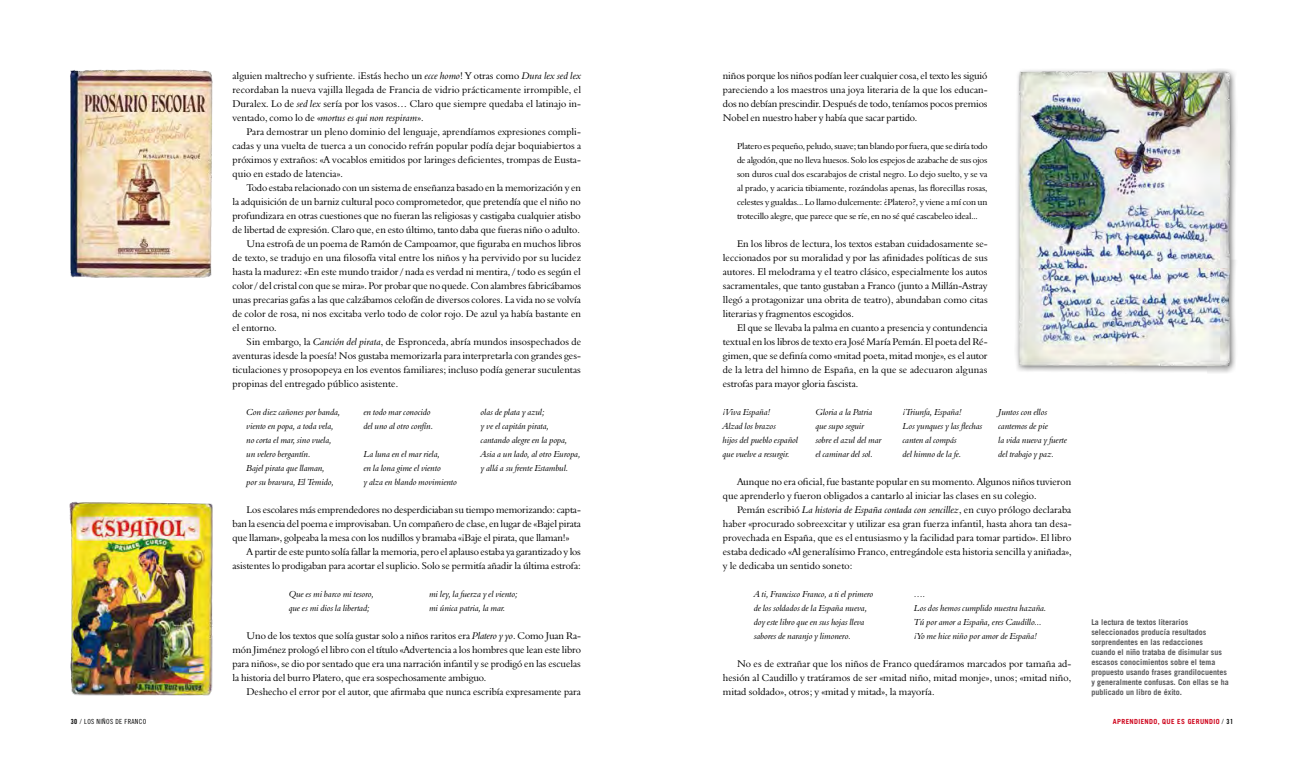
<style>
.page{position:relative;width:1304px;height:766px;background:#fff}
.page>*{position:absolute;margin:0;border:0;box-sizing:border-box;transform-origin:0 0}
.t1{font:10px/14px "Aldine 401 BT Roman A";letter-spacing:-.005em;color:#000;text-align:justify}
.t2{font:10px "Aldine 401 BT Italic A";letter-spacing:.005em;color:#000}
.t3{font:9px/14px "Aldine 401 BT Italic A";color:#000}
.t4{font:9px/14px "Aldine 401 BT Roman A";letter-spacing:-.02em;color:#000;text-align:justify}
.t5{font:700 8px/10px "Trade Gothic";color:#58585a}
.t6{font:700 7px "Trade Gothic";letter-spacing:.05em;color:#cf051d}
.t7{font:7px "Trade Gothic Cond Eighteen";letter-spacing:.05em;color:#000}
.s1{font-family:"Aldine 401 BT Italic A"}
.s2{font-family:"Aldine 401 BT Roman A"}
.s3{font-family:"Trade Gothic Bold Cond Twenty"}
.s4{font-family:"Trade Gothic";font-weight:300}
.s5{font-weight:300;color:#000}
.s6{font-family:"Trade Gothic Bold Cond Twenty";font-weight:400;color:#000}
</style>
<div class="page">
<img style="left:69px;top:501px;width:144px;height:195px">
<img style="left:1016px;top:69px;width:220px;height:304px">
<img style="left:70px;top:69px;width:143px;height:209px">
<p class="t1" style="left:232px;top:68px;width:350px">alguien maltrecho y sufriente. ¡Estás hecho un <span class="s1">ecce homo</span>! Y otras como <span class="s1">Dura lex sed lex</span></p>
<p class="t1" style="left:232px;top:82px;width:350px">recordaban la nueva vajilla llegada de Francia de vidrio prácticamente irrompible, el</p>
<p class="t1" style="left:232px;top:96px;width:350px">Duralex. Lo de <span class="s1">sed lex</span> sería por los vasos… Claro que siempre quedaba el latinajo in-</p>
<p class="t2" style="left:232px;top:111px;width:193px"><span class="s2">ventado, como lo de «</span>mortus es qui non respiram<span class="s2">».</span></p>
<p class="t1" style="left:247px;top:124px;width:336px">Para demostrar un pleno dominio del lenguaje, aprendíamos expresiones compli-</p>
<p class="t1" style="left:232px;top:138px;width:350px">cadas y una vuelta de tuerca a un conocido refrán popular podía dejar boquiabiertos a</p>
<p class="t1" style="left:232px;top:152px;width:350px">próximos y extraños: «A vocablos emitidos por laringes deficientes, trompas de Eusta-</p>
<p class="t1" style="left:232px;top:166px;width:112px">quio en estado de latencia».</p>
<p class="t1" style="left:247px;top:180px;width:336px">Todo estaba relacionado con un sistema de enseñanza basado en la memorización y en</p>
<p class="t1" style="left:232px;top:194px;width:350px">la adquisición de un barniz cultural poco comprometedor, que pretendía que el niño no</p>
<p class="t1" style="left:232px;top:208px;width:350px">profundizara en otras cuestiones que no fueran las religiosas y castigaba cualquier atisbo</p>
<p class="t1" style="left:232px;top:222px;width:349px">de libertad de expresión. Claro que, en esto último, tanto daba que fueras niño o adulto.</p>
<p class="t1" style="left:247px;top:236px;width:336px">Una estrofa de un poema de Ramón de Campoamor, que figuraba en muchos libros</p>
<p class="t1" style="left:232px;top:250px;width:350px">de texto, se tradujo en una filosofía vital entre los niños y ha pervivido por su lucidez</p>
<p class="t1" style="left:232px;top:264px;width:350px">hasta la madurez: «En este mundo traidor / nada es verdad ni mentira, / todo es según el</p>
<p class="t1" style="left:232px;top:278px;width:350px">color / del cristal con que se mira». Por probar que no quede. Con alambres fabricábamos</p>
<p class="t1" style="left:232px;top:292px;width:350px">unas precarias gafas a las que calzábamos celofán de diversos colores. La vida no se volvía</p>
<p class="t1" style="left:232px;top:306px;width:350px">de color de rosa, ni nos excitaba verlo todo de color rojo. De azul ya había bastante en</p>
<p class="t1" style="left:232px;top:320px;width:46px">el entorno.</p>
<p class="t1" style="left:247px;top:334px;width:336px">Sin embargo, la <span class="s1">Canción del pirata</span>, de Espronceda, abría mundos insospechados de</p>
<p class="t1" style="left:232px;top:348px;width:350px">aventuras ¡desde la poesía! Nos gustaba memorizarla para interpretarla con grandes ges-</p>
<p class="t1" style="left:232px;top:362px;width:350px">ticulaciones y prosopopeya en los eventos familiares; incluso podía generar suculentas</p>
<p class="t1" style="left:232px;top:376px;width:167px">propinas del entregado público asistente.</p>
<p class="t3" style="left:247px;top:404px;width:95px">Con diez cañones por banda, viento en popa, a toda vela, no corta el mar, sino vuela, un velero bergantín.<br>Bajel pirata que llaman,<br>por su bravura, El Temido,</p>
<p class="t3" style="left:364px;top:404px;width:71px">en todo mar conocido del uno al otro confín.</p>
<p class="t3" style="left:481px;top:404px;width:101px">olas de plata y azul;<br>y ve el capitán pirata,<br>cantando alegre en la popa,<br>Asia a un lado, al otro Europa, y allá a su frente Estambul.</p>
<p class="t1" style="left:247px;top:502px;width:336px">Los escolares más emprendedores no desperdiciaban su tiempo memorizando: capta-</p>
<p class="t1" style="left:232px;top:516px;width:350px">ban la esencia del poema e improvisaban. Un compañero de clase, en lugar de «Bajel pirata</p>
<p class="t1" style="left:232px;top:530px;width:338px">que llaman», golpeaba la mesa con los nudillos y bramaba «¡Baje el pirata, que llaman!»</p>
<p class="t1" style="left:247px;top:544px;width:336px">A partir de este punto solía fallar la memoria, pero el aplauso estaba ya garantizado y los</p>
<p class="t1" style="left:232px;top:558px;width:350px">asistentes lo prodigaban para acortar el suplicio. Solo se permitía añadir la última estrofa:</p>
<p class="t3" style="left:289px;top:586px;width:86px">Que es mi barco mi tesoro, que es mi dios la libertad;</p>
<p class="t3" style="left:429px;top:586px;width:90px">mi ley, la fuerza y el viento; mi única patria, la mar.</p>
<p class="t1" style="left:247px;top:628px;width:336px">Uno de los textos que solía gustar solo a niños raritos era <span class="s1">Platero y yo</span>. Como Juan Ra-</p>
<p class="t1" style="left:232px;top:642px;width:350px">món Jiménez prologó el libro con el título «Advertencia a los hombres que lean este libro</p>
<p class="t1" style="left:232px;top:656px;width:350px">para niños», se dio por sentado que era una narración infantil y se prodigó en las escuelas</p>
<p class="t1" style="left:232px;top:670px;width:255px">la historia del burro Platero, que era sospechosamente ambiguo.</p>
<p class="t1" style="left:247px;top:684px;width:336px">Deshecho el error por el autor, que afirmaba que nunca escribía expresamente para</p>
<p class="t3" style="left:364px;top:446px;width:95px">La luna en el mar riela,<br>en la lona gime el viento<br>y alza en blando movimiento</p>
<p class="t1" style="left:723px;top:68px;width:266px">niños porque los niños podían leer cualquier cosa, el texto les siguió pareciendo a los maestros una joya literaria de la que los educan&shy;dos no debían prescindir. Después de todo, teníamos pocos premios Nobel en nuestro haber y había que sacar partido.</p>
<p class="t4" style="left:737px;top:138px;width:252px">Platero es pequeño, peludo, suave; tan blando por fuera, que se diría todo de algodón, que no lleva huesos. Solo los espejos de azabache de sus ojos son duros cual dos escarabajos de cristal negro. Lo dejo suelto, y se va al prado, y acaricia tibiamente, rozándolas apenas, las florecillas rosas, celestes y gualdas... Lo llamo dulcemente: ¿Platero?, y viene a mí con un trotecillo alegre, que parece que se ríe, en no sé qué cascabeleo ideal...</p>
<p class="t1" style="left:737px;top:236px;width:252px">En los libros de lectura, los textos estaban cuidadosamente se-</p>
<p class="t1" style="left:723px;top:250px;width:266px">leccionados por su moralidad y por las afinidades políticas de sus</p>
<p class="t1" style="left:723px;top:264px;width:266px">autores. El melodrama y el teatro clásico, especialmente los autos</p>
<p class="t1" style="left:723px;top:278px;width:266px">sacramentales, que tanto gustaban a Franco (junto a Millán-Astray</p>
<p class="t1" style="left:723px;top:292px;width:266px">llegó a protagonizar una obrita de teatro), abundaban como citas</p>
<p class="t1" style="left:723px;top:306px;width:133px">literarias y fragmentos escogidos.</p>
<p class="t1" style="left:737px;top:320px;width:252px">El que se llevaba la palma en cuanto a presencia y contundencia</p>
<p class="t1" style="left:723px;top:334px;width:266px">textual en los libros de texto era José María Pemán. El poeta del Ré-</p>
<p class="t1" style="left:723px;top:348px;width:266px">gimen, que se definía como «mitad poeta, mitad monje», es el autor</p>
<p class="t1" style="left:723px;top:362px;width:266px">de la letra del himno de España, en la que se adecuaron algunas</p>
<p class="t1" style="left:723px;top:376px;width:137px">estrofas para mayor gloria fascista.</p>
<p class="t3" style="left:723px;top:404px;width:77px">¡Viva España!<br>Alzad los brazos<br>hijos del pueblo español que vuelve a resurgir.</p>
<p class="t3" style="left:816px;top:404px;width:67px">Gloria a la Patria que supo seguir sobre el azul del mar el caminar del sol.</p>
<p class="t3" style="left:903px;top:404px;width:81px">¡Triunfa, España!<br>Los yunques y las flechas canten al compás<br>del himno de la fe.</p>
<p class="t3" style="left:999px;top:404px;width:70px">Juntos con ellos cantemos de pie<br>la vida nueva y fuerte del trabajo y paz.</p>
<p class="t1" style="left:737px;top:474px;width:336px">Aunque no era oficial, fue bastante popular en su momento. Algunos niños tuvieron</p>
<p class="t1" style="left:723px;top:488px;width:315px">que aprenderlo y fueron obligados a cantarlo al iniciar las clases en su colegio.</p>
<p class="t2" style="left:737px;top:503px;width:336px"><span class="s2">Pemán escribió</span> La historia de España contada con sencillez<span class="s2">, en cuyo prólogo declaraba</span></p>
<p class="t1" style="left:723px;top:516px;width:350px">haber «procurado sobreexcitar y utilizar esa gran fuerza infantil, hasta ahora tan desa-</p>
<p class="t1" style="left:723px;top:530px;width:350px">provechada en España, que es el entusiasmo y la facilidad para tomar partido». El libro</p>
<p class="t1" style="left:723px;top:544px;width:350px">estaba dedicado «Al generalísimo Franco, entregándole esta historia sencilla y aniñada»,</p>
<p class="t1" style="left:723px;top:558px;width:131px">y le dedicaba un sentido soneto:</p>
<p class="t3" style="left:754px;top:586px;width:121px">A ti, Francisco Franco, a ti el primero de los soldados de la España nueva, doy este libro que en sus hojas lleva sabores de naranjo y limonero.</p>
<p class="t3" style="left:914px;top:586px;width:134px">….<br>Los dos hemos cumplido nuestra hazaña.<br>Tú por amor a España, eres Caudillo... ¡Yo me hice niño por amor de España!</p>
<p class="t1" style="left:723px;top:656px;width:350px;text-indent:14px">No es de extrañar que los niños de Franco quedáramos marcados por tamaña ad&shy;hesión al Caudillo y tratáramos de ser «mitad niño, mitad monje», unos; «mitad niño, mitad soldado», otros; y «mitad y mitad», la mayoría.</p>
<p class="t5" style="left:1091px;top:617px;width:139px">La lectura de textos literarios seleccionados producía resultados sorprendentes en las redacciones cuando el niño trataba de disimular sus escasos conocimientos sobre el tema propuesto usando frases grandilocuentes y generalmente confusas. Con ellas se ha publicado un libro de éxito.</p>
<p class="t7" style="left:71px;top:717px;width:77px"><span class="s3">30</span> <span class="s4">/</span> LOS NIÑOS DE FRANCO</p>
<p class="t6" style="left:1113px;top:717px;width:122px">APRENDIENDO, QUE ES GERUNDIO <span class="s5">/</span> <span class="s6">31</span></p>
</div>
